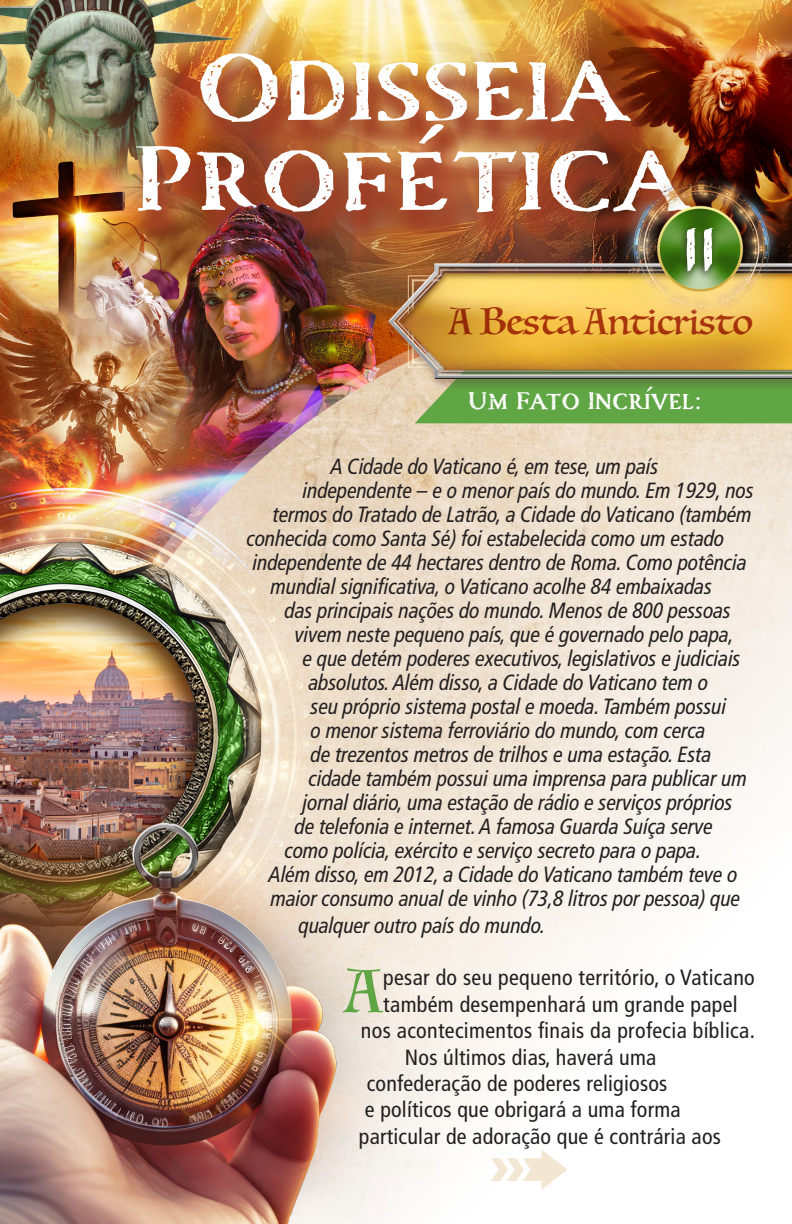
<style>
.page{position:relative;width:792px;height:1224px;background:#fff}
.page>*{position:absolute;margin:0;border:0;box-sizing:border-box;transform-origin:0 0}
.t1{font:700 114px/90px "Carta Marina";color:#fff;text-align:center}
.Compass_Numbers{font:700 68px "Carta Marina";color:#fff}
.Main_Copy_-_Drop_Cap{font:58.6px "Luminari";color:#60a644}
.t2{font:36px "Luminari";color:#ae4424}
.t3{font:700 30px "Carta Marina";color:#fff;scale:.9 1}
.Fact_Content_-_italic{font:italic condensed 22px "Frutiger LT Pro";letter-spacing:-.005em;color:#231f20}
.Main_Copy{font:condensed 22px "Frutiger LT Pro";letter-spacing:.01em;color:#231f20}
.Main_Copy_-_Drop_Cap-2{font:condensed 22px "Frutiger LT Pro";letter-spacing:.015em;color:#231f20}
</style>
<div class="page">
<img style="left:0;top:0;width:792px;height:1128px">
<div style="left:408px;top:406px;width:384px;height:17px;background:#60a644"></div>
<img style="left:366px;top:248px;width:426px;height:158px">
<svg style="left:491px;top:1150px;width:76px;height:40px"></svg>
<img style="left:125px;top:51px;width:593px;height:196px">
<img style="left:0;top:512px;width:292px;height:256px">
<img style="left:0;top:768px;width:444px;height:456px">
<img style="left:602px;top:148px;width:190px;height:198px">
<img style="left:653px;top:201px;width:95px;height:96px">
<div style="left:677px;top:222px;width:43px;height:60px;background:#231f20;opacity:.75"></div>
<img style="left:163px;top:199px;width:174px;height:52px">
<p class="t1" style="left:132px;top:42px;width:563px">Odisseia<br>Profética</p>
<p class="Compass_Numbers" style="left:684px;top:207px;width:32px">11</p>
<h3 class="t2" style="left:449px;top:290px;width:306px">A Besta Anticristo</h3>
<p class="t3" style="left:469px;top:383px;width:260px">Um Fato Incrível:</p>
<p class="Fact_Content_-_italic" style="left:331px;top:454px;width:329px">A Cidade do Vaticano é, em tese, um país</p>
<p class="Fact_Content_-_italic" style="left:303px;top:478px;width:453px">independente – e o menor país do mundo. Em 1929, nos</p>
<p class="Fact_Content_-_italic" style="left:273px;top:502px;width:481px">termos do Tratado de Latrão, a Cidade do Vaticano (também</p>
<p class="Fact_Content_-_italic" style="left:247px;top:526px;width:479px">conhecida como Santa Sé) foi estabelecida como um estado</p>
<p class="Fact_Content_-_italic" style="left:253px;top:550px;width:496px">independente de 44 hectares dentro de Roma. Como potência</p>
<p class="Fact_Content_-_italic" style="left:271px;top:574px;width:443px">mundial significativa, o Vaticano acolhe 84 embaixadas</p>
<p class="Fact_Content_-_italic" style="left:285px;top:598px;width:448px">das principais nações do mundo. Menos de 800 pessoas</p>
<p class="Fact_Content_-_italic" style="left:295px;top:622px;width:441px">vivem neste pequeno país, que é governado pelo papa,</p>
<p class="Fact_Content_-_italic" style="left:303px;top:646px;width:440px">e que detém poderes executivos, legislativos e judiciais</p>
<p class="Fact_Content_-_italic" style="left:309px;top:670px;width:401px">absolutos. Além disso, a Cidade do Vaticano tem o</p>
<p class="Fact_Content_-_italic" style="left:311px;top:694px;width:417px">seu próprio sistema postal e moeda. Também possui</p>
<p class="Fact_Content_-_italic" style="left:311px;top:718px;width:396px">o menor sistema ferroviário do mundo, com cerca</p>
<p class="Fact_Content_-_italic" style="left:311px;top:742px;width:402px">de trezentos metros de trilhos e uma estação. Esta</p>
<p class="Fact_Content_-_italic" style="left:309px;top:766px;width:440px">cidade também possui uma imprensa para publicar um</p>
<p class="Fact_Content_-_italic" style="left:303px;top:790px;width:431px">jornal diário, uma estação de rádio e serviços próprios</p>
<p class="Fact_Content_-_italic" style="left:295px;top:814px;width:420px">de telefonia e internet. A famosa Guarda Suíça serve</p>
<p class="Fact_Content_-_italic" style="left:285px;top:838px;width:418px">como polícia, exército e serviço secreto para o papa.</p>
<p class="Fact_Content_-_italic" style="left:269px;top:862px;width:471px">Além disso, em 2012, a Cidade do Vaticano também teve o</p>
<p class="Fact_Content_-_italic" style="left:271px;top:886px;width:471px">maior consumo anual de vinho (73,8 litros por pessoa) que</p>
<p class="Fact_Content_-_italic" style="left:299px;top:912px;width:248px">qualquer outro país do mundo.</p>
<p class="Main_Copy_-_Drop_Cap" style="left:345px;top:941px;width:39px">A</p>
<p class="Main_Copy_-_Drop_Cap-2" style="left:383px;top:965px;width:373px">pesar do seu pequeno território, o Vaticano</p>
<p class="Main_Copy_-_Drop_Cap-2" style="left:383px;top:991px;width:356px">também desempenhará um grande papel</p>
<p class="Main_Copy_-_Drop_Cap-2" style="left:361px;top:1018px;width:396px">nos acontecimentos finais da profecia bíblica.</p>
<p class="Main_Copy" style="left:405px;top:1044px;width:253px">Nos últimos dias, haverá uma</p>
<p class="Main_Copy" style="left:367px;top:1070px;width:302px">confederação de poderes religiosos</p>
<p class="Main_Copy" style="left:365px;top:1097px;width:317px">e políticos que obrigará a uma forma</p>
<p class="Main_Copy" style="left:359px;top:1123px;width:364px">particular de adoração que é contrária aos</p>
</div>
